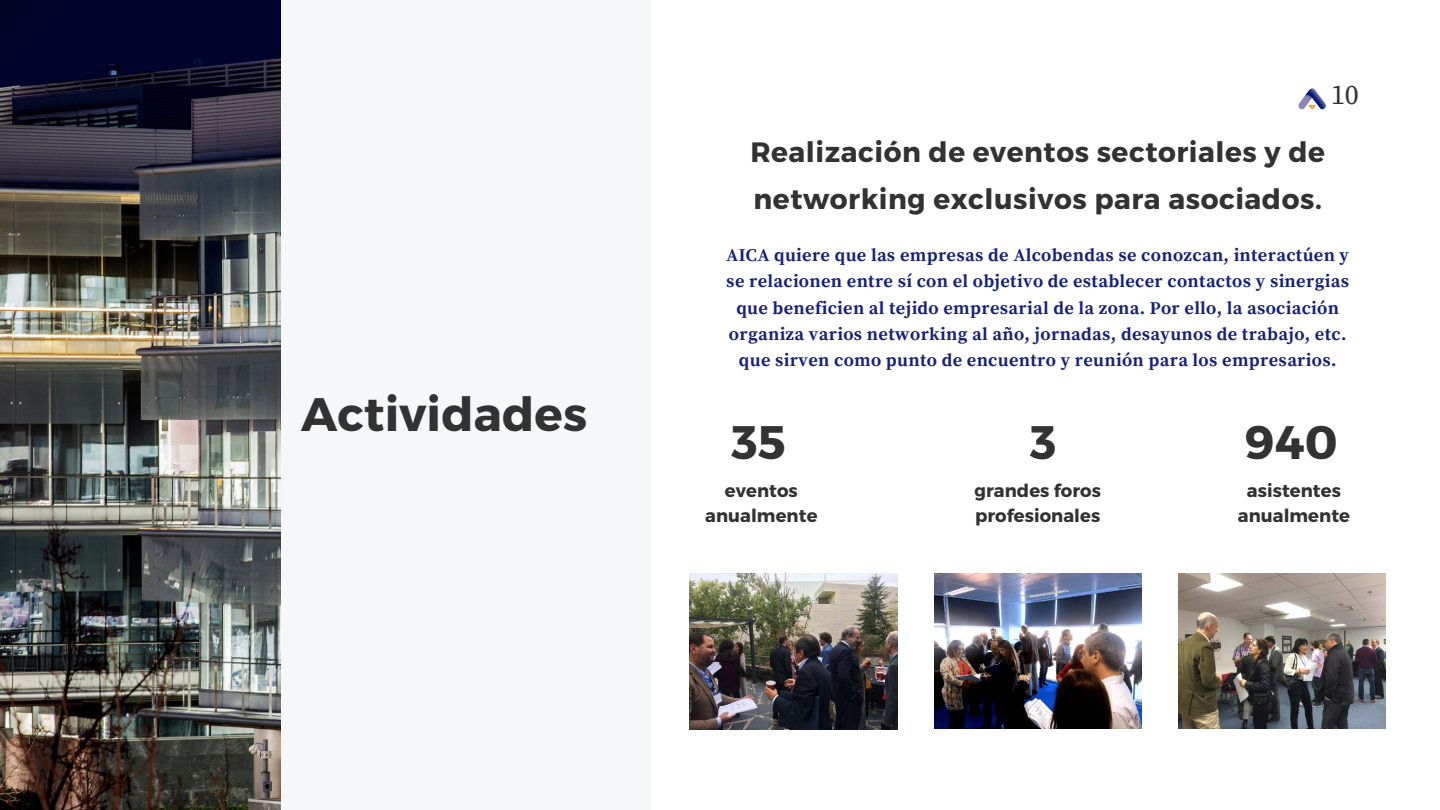
<style>
.page{position:relative;width:1440px;height:810px;background:#fff}
.page>*{position:absolute;margin:0;border:0;box-sizing:border-box;transform-origin:0 0}
.t1{font:700 47px "Montserrat";letter-spacing:.005em;color:#323232}
.t2{font:700 28px/47.2px "Montserrat";letter-spacing:.02em;color:#323232}
.t3{font:28px "Source Serif Pro";color:#323232}
.t4{font:700 18px/26.2px "Source Serif Pro";letter-spacing:.02em;color:#15217a;text-align:center}
.t5{font:700 18px/24.8px "Montserrat";letter-spacing:.005em;color:#323232}
</style>
<div class="page">
<div style="left:280px;top:0;width:371px;height:810px;background:#f6f7f8"></div>
<img style="left:0;top:0;width:280px;height:810px">
<img style="left:1299px;top:89px;width:27px;height:20px">
<img style="left:690px;top:573px;width:208px;height:156px">
<img style="left:934px;top:574px;width:207px;height:155px">
<img style="left:1178px;top:573px;width:207px;height:155px">
<h1 class="t1" style="left:301px;top:384px;width:288px">Actividades</h1>
<h1 class="t3" style="left:1331px;top:78px;width:29px">10</h1>
<p class="t2" style="left:750px;top:127px;width:576px">Realización de eventos sectoriales y de networking exclusivos para asociados.</p>
<p class="t4" style="left:726px;top:243px;width:624px">AICA quiere que las empresas de Alcobendas se conozcan, interactúen y se relacionen entre sí con el objetivo de establecer contactos y sinergias que beneficien al tejido empresarial de la zona. Por ello, la asociación organiza varios networking al año, jornadas, desayunos de trabajo, etc. que sirven como punto de encuentro y reunión para los empresarios.</p>
<p class="t1" style="left:731px;top:412px;width:56px">35</p>
<p class="t1" style="left:1030px;top:412px;width:28px">3</p>
<p class="t1" style="left:1245px;top:412px;width:94px">940</p>
<p class="t5" style="left:725px;top:478px;width:74px">eventos</p>
<p class="t5" style="left:705px;top:503px;width:114px">anualmente</p>
<p class="t5" style="left:974px;top:478px;width:128px">grandes foros profesionales</p>
<p class="t5" style="left:1247px;top:478px;width:96px">asistentes</p>
<p class="t5" style="left:1238px;top:503px;width:114px">anualmente</p>
</div>
